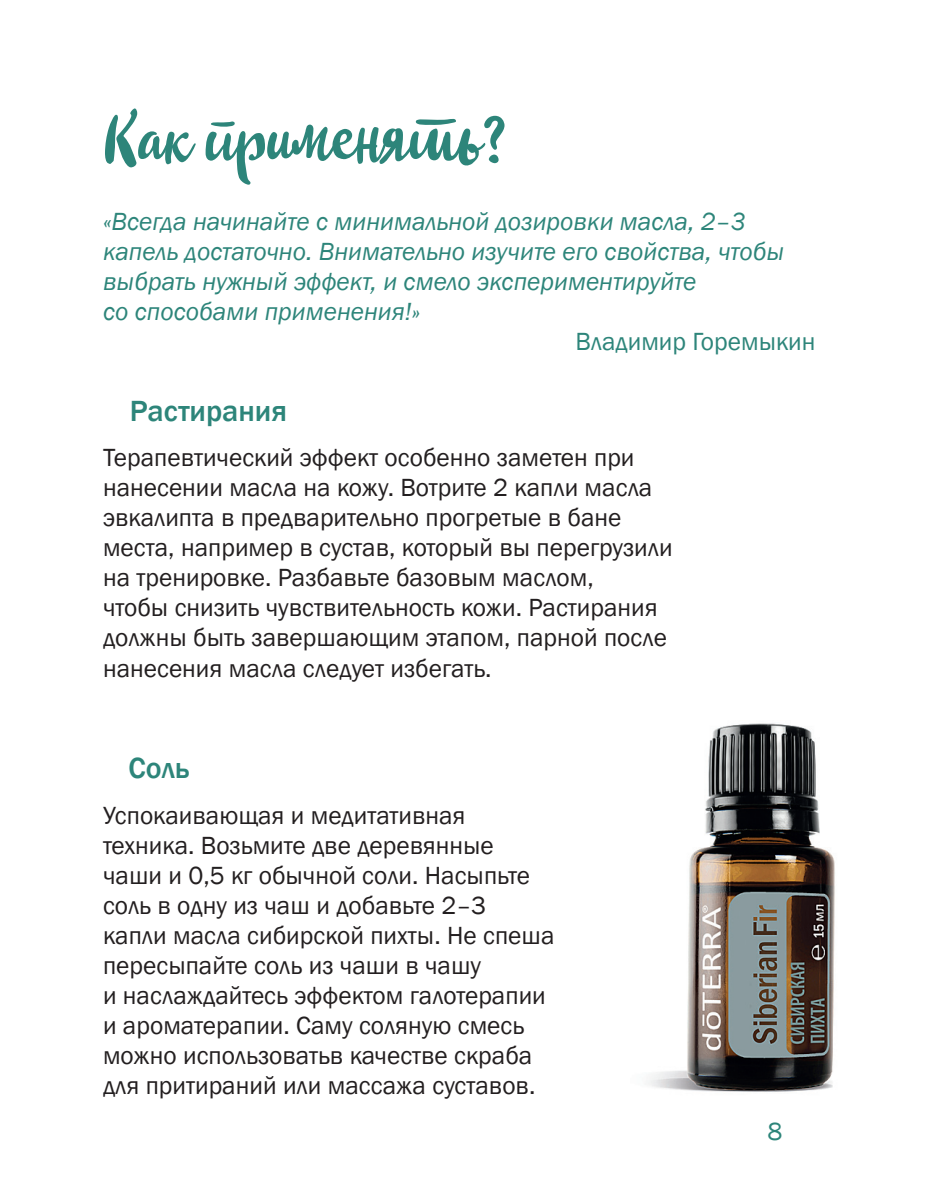
<style>
.page{position:relative;width:936px;height:1191px;background:#fff}
.page>*{position:absolute;margin:0;border:0;box-sizing:border-box;transform-origin:0 0}
.t1{font:78px "Bali Beach";color:#2d857a}
.t2{font:500 30px "Franklin Gothic";color:#2d857a}
.t3{font:25.5px/30px "Franklin Gothic";color:#231f20}
.t4{font:italic 25.5px/30px "Franklin Gothic";color:#2d857a}
.t5{font:25.5px "Franklin Gothic";color:#2d857a}
</style>
<div class="page">
<img style="left:647px;top:723px;width:188px;height:369px">
<p class="t1" style="left:103px;top:88px;width:407px">Как применять?</p>
<p class="t4" style="left:103px;top:207px;width:682px">«Всегда начинайте с минимальной дозировки масла, 2–3 капель достаточно. Внимательно изучите его свойства, чтобы выбрать нужный эффект, и смело экспериментируйте</p>
<p class="t4" style="left:103px;top:297px;width:319px">со способами применения!»</p>
<p class="t5" style="left:575px;top:326px;width:241px">Владимир Горемыкин</p>
<p class="t2" style="left:130px;top:392px;width:159px">Растирания</p>
<p class="t3" style="left:103px;top:443px;width:571px">Терапевтический эффект особенно заметен при нанесении масла на кожу. Вотрите 2 капли масла эвкалипта в предварительно прогретые в бане места, например в сустав, который вы перегрузили на тренировке. Разбавьте базовым маслом,<br>чтобы снизить чувствительность кожи. Растирания должны быть завершающим этапом, парной после нанесения масла следует избегать.</p>
<p class="t2" style="left:128px;top:749px;width:62px">Соль</p>
<p class="t3" style="left:103px;top:801px;width:453px">Успокаивающая и медитативная техника. Возьмите две деревянные чаши и 0,5 кг обычной соли. Насыпьте соль в одну из чаш и добавьте 2–3 капли масла сибирской пихты. Не спеша пересыпайте соль из чаши в чашу<br>и наслаждайтесь эффектом галотерапии и ароматерапии. Саму соляную смесь можно использовать в качестве скраба для притираний или массажа суставов.</p>
<p class="t5" style="left:767px;top:1115px;width:16px">8</p>
</div>
